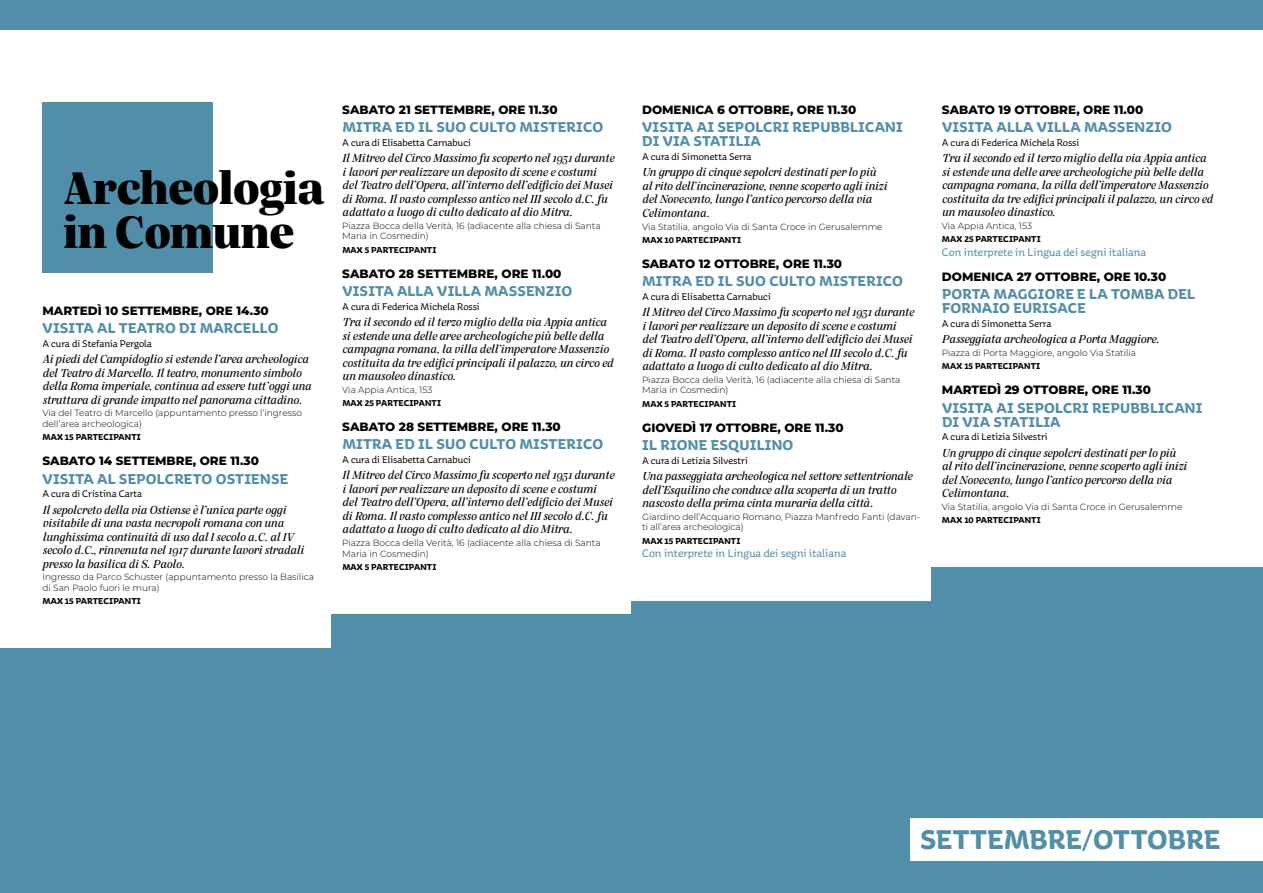
<style>
.page{position:relative;width:1263px;height:893px;background:#fff}
.page>*{position:absolute;margin:0;border:0;box-sizing:border-box;transform-origin:0 0}
.t1{font:900 49.5px/43.5px "Silva Display";color:#000}
.t2{font:700 28.5px "Aniuk";color:#508ea9}
.t3{font:700 15px/14.2px "Aniuk";letter-spacing:.015em;color:#508ea9}
.t4{font:italic 12.75px/13.5px "Silva Display";color:#000}
.t5{font:800 12px "Montserrat";color:#000}
.t6{font:12px "Aniuk";color:#508ea9}
.t7{font:10.5px "Aniuk";color:#000}
.t8{font:300 9px/10.5px "Montserrat";color:#000}
.t9{font:700 9px "Aniuk";letter-spacing:.01em;color:#000}
.s1{font-weight:400}
</style>
<div class="page">
<div style="left:931px;top:567px;width:332px;height:326px;background:#508ea9"></div>
<div style="left:631px;top:601px;width:300px;height:292px;background:#508ea9"></div>
<div style="left:0;top:648px;width:361px;height:245px;background:#508ea9"></div>
<div style="left:332px;top:614px;width:321px;height:279px;background:#508ea9"></div>
<div style="left:43px;top:102px;width:170px;height:170px;background:#508ea9"></div>
<div style="left:0;top:0;width:1263px;height:30px;background:#508ea9"></div>
<div style="left:910px;top:819px;width:353px;height:42px;background:#fff"></div>
<h1 class="t1" style="left:64px;top:165px;width:262px">Archeologia in Comune</h1>
<p class="t5" style="left:43px;top:302px;width:228px">MARTEDÌ 10 SETTEMBRE, ORE 14.30</p>
<p class="t3" style="left:43px;top:321px;width:237px">VISITA AL TEATRO DI MARCELLO</p>
<p class="t7" style="left:43px;top:337px;width:111px">A cura di Stefania Pergola</p>
<p class="t4" style="left:43px;top:353px;width:270px">Ai piedi del Campidoglio si estende l’area archeologica del Teatro di Marcello. Il teatro, monumento simbolo della Roma imperiale, continua ad essere tutt’oggi una struttura di grande impatto nel panorama cittadino.</p>
<p class="t8" style="left:43px;top:408px;width:261px">Via del Teatro di Marcello (appuntamento presso l’ingresso dell’area archeologica)</p>
<p class="t9" style="left:43px;top:432px;width:100px">MAX 15 PARTECIPANTI</p>
<p class="t5" style="left:43px;top:452px;width:218px">SABATO 14 SETTEMBRE, ORE 11.30</p>
<p class="t3" style="left:43px;top:471px;width:247px">VISITA AL SEPOLCRETO OSTIENSE</p>
<p class="t7" style="left:43px;top:488px;width:101px">A cura di Cristina Carta</p>
<p class="t4" style="left:43px;top:503px;width:263px">Il sepolcreto della via Ostiense è l’unica parte oggi visitabile di una vasta necropoli romana con una lunghissima continuità di uso dal I secolo a.C. al IV secolo d.C., rinvenuta nel 1917 durante lavori stradali presso la basilica di S. Paolo.</p>
<p class="t8" style="left:43px;top:571px;width:273px">Ingresso da Parco Schuster (appuntamento presso la Basilica di San Paolo fuori le mura)</p>
<p class="t9" style="left:43px;top:595px;width:100px">MAX 15 PARTECIPANTI</p>
<p class="t5" style="left:342px;top:101px;width:217px">SABATO 21 SETTEMBRE, ORE 11.30</p>
<p class="t3" style="left:342px;top:120px;width:262px">MITRA ED IL SUO CULTO MISTERICO</p>
<p class="t7" style="left:342px;top:136px;width:130px">A cura di Elisabetta Carnabuci</p>
<p class="t4" style="left:342px;top:152px;width:273px">Il Mitreo del Circo Massimo fu scoperto nel 1931 durante i lavori per realizzare un deposito di scene e costumi del Teatro dell’Opera, all’interno dell’edificio dei Musei di Roma. Il vasto complesso antico nel III secolo d.C. fu adattato a luogo di culto dedicato al dio Mitra.</p>
<p class="t8" style="left:342px;top:220px;width:260px">Piazza Bocca della Verità, 16 (adiacente alla chiesa di Santa<br>Maria in Cosmedin)</p>
<p class="t9" style="left:342px;top:244px;width:96px">MAX 5 PARTECIPANTI</p>
<p class="t5" style="left:342px;top:264px;width:221px">SABATO 28 SETTEMBRE, ORE 11.00</p>
<p class="t3" style="left:342px;top:284px;width:232px">VISITA ALLA VILLA MASSENZIO</p>
<p class="t7" style="left:342px;top:300px;width:139px">A cura di Federica Michela Rossi</p>
<p class="t4" style="left:342px;top:315px;width:272px">Tra il secondo ed il terzo miglio della via Appia antica si estende una delle aree archeologiche più belle della campagna romana, la villa dell’imperatore Massenzio costituita da tre edifici principali il palazzo, un circo ed un mausoleo dinastico.</p>
<p class="t8" style="left:342px;top:384px;width:92px">Via Appia Antica, 153</p>
<p class="t9" style="left:342px;top:397px;width:100px">MAX 25 PARTECIPANTI</p>
<p class="t5" style="left:342px;top:418px;width:220px">SABATO 28 SETTEMBRE, ORE 11.30</p>
<p class="t3" style="left:342px;top:437px;width:262px">MITRA ED IL SUO CULTO MISTERICO</p>
<p class="t7" style="left:342px;top:453px;width:130px">A cura di Elisabetta Carnabuci</p>
<p class="t4" style="left:342px;top:469px;width:273px">Il Mitreo del Circo Massimo fu scoperto nel 1931 durante i lavori per realizzare un deposito di scene e costumi del Teatro dell’Opera, all’interno dell’edificio dei Musei di Roma. Il vasto complesso antico nel III secolo d.C. fu adattato a luogo di culto dedicato al dio Mitra.</p>
<p class="t8" style="left:342px;top:537px;width:260px">Piazza Bocca della Verità, 16 (adiacente alla chiesa di Santa<br>Maria in Cosmedin)</p>
<p class="t9" style="left:342px;top:561px;width:96px">MAX 5 PARTECIPANTI</p>
<p class="t5" style="left:642px;top:101px;width:216px">DOMENICA 6 OTTOBRE, ORE 11.30</p>
<p class="t3" style="left:642px;top:120px;width:262px">VISITA AI SEPOLCRI REPUBBLICANI<br>DI VIA STATILIA</p>
<p class="t7" style="left:642px;top:151px;width:111px">A cura di Simonetta Serra</p>
<p class="t4" style="left:642px;top:166px;width:246px">Un gruppo di cinque sepolcri destinati per lo più al rito dell’incinerazione, venne scoperto agli inizi del Novecento, lungo l’antico percorso della via Celimontana.</p>
<p class="t8" style="left:642px;top:221px;width:242px">Via Statilia, angolo Via di Santa Croce in Gerusalemme</p>
<p class="t9" style="left:642px;top:234px;width:100px">MAX 10 PARTECIPANTI</p>
<p class="t5" style="left:642px;top:255px;width:202px">SABATO 12 OTTOBRE, ORE 11.30</p>
<p class="t3" style="left:642px;top:274px;width:262px">MITRA ED IL SUO CULTO MISTERICO</p>
<p class="t7" style="left:642px;top:290px;width:130px">A cura di Elisabetta Carnabuci</p>
<p class="t4" style="left:642px;top:306px;width:273px">Il Mitreo del Circo Massimo fu scoperto nel 1931 durante i lavori per realizzare un deposito di scene e costumi del Teatro dell’Opera, all’interno dell’edificio dei Musei di Roma. Il vasto complesso antico nel III secolo d.C. fu adattato a luogo di culto dedicato al dio Mitra.</p>
<p class="t8" style="left:642px;top:374px;width:260px">Piazza Bocca della Verità, 16 (adiacente alla chiesa di Santa<br>Maria in Cosmedin)</p>
<p class="t9" style="left:642px;top:398px;width:96px">MAX 5 PARTECIPANTI</p>
<p class="t5" style="left:642px;top:419px;width:203px">GIOVEDÌ 17 OTTOBRE, ORE 11.30</p>
<p class="t3" style="left:642px;top:438px;width:153px">IL RIONE ESQUILINO</p>
<p class="t7" style="left:642px;top:454px;width:107px">A cura di Letizia Silvestri</p>
<p class="t4" style="left:642px;top:470px;width:272px">Una passeggiata archeologica nel settore settentrionale dell’Esquilino che conduce alla scoperta di un tratto nascosto della prima cinta muraria della città.</p>
<p class="t8" style="left:642px;top:511px;width:280px">Giardino dell’Acquario Romano, Piazza Manfredo Fanti (davan&shy;ti all’area archeologica)</p>
<p class="t9" style="left:642px;top:535px;width:100px">MAX 15 PARTECIPANTI</p>
<p class="t6" style="left:642px;top:546px;width:206px">Con interprete in Lingua dei segni italiana</p>
<p class="t5" style="left:942px;top:101px;width:203px">SABATO 19 OTTOBRE, ORE 11.00</p>
<p class="t3" style="left:942px;top:120px;width:232px">VISITA ALLA VILLA MASSENZIO</p>
<p class="t7" style="left:942px;top:136px;width:139px">A cura di Federica Michela Rossi</p>
<p class="t4" style="left:942px;top:152px;width:272px">Tra il secondo ed il terzo miglio della via Appia antica si estende una delle aree archeologiche più belle della campagna romana, la villa dell’imperatore Massenzio costituita da tre edifici principali il palazzo, un circo ed un mausoleo dinastico.</p>
<p class="t8" style="left:942px;top:220px;width:92px">Via Appia Antica, 153</p>
<p class="t9" style="left:942px;top:234px;width:100px">MAX 25 PARTECIPANTI</p>
<p class="t6" style="left:942px;top:245px;width:206px">Con interprete in Lingua dei segni italiana</p>
<p class="t5" style="left:942px;top:267px;width:226px">DOMENICA 27 OTTOBRE, ORE 10.30</p>
<p class="t3" style="left:942px;top:287px;width:255px">PORTA MAGGIORE E LA TOMBA DEL<br>FORNAIO EURISACE</p>
<p class="t7" style="left:942px;top:317px;width:111px">A cura di Simonetta Serra</p>
<p class="t4" style="left:942px;top:333px;width:219px">Passeggiata archeologica a Porta Maggiore.</p>
<p class="t8" style="left:942px;top:347px;width:196px">Piazza di Porta Maggiore, angolo Via Statilia</p>
<p class="t9" style="left:942px;top:361px;width:100px">MAX 15 PARTECIPANTI</p>
<p class="t5" style="left:942px;top:381px;width:211px">MARTEDÌ 29 OTTOBRE, ORE 11.30</p>
<p class="t3" style="left:942px;top:401px;width:262px">VISITA AI SEPOLCRI REPUBBLICANI<br>DI VIA STATILIA</p>
<p class="t7" style="left:942px;top:431px;width:107px">A cura di Letizia Silvestri</p>
<p class="t4" style="left:942px;top:446px;width:246px">Un gruppo di cinque sepolcri destinati per lo più al rito dell’incinerazione, venne scoperto agli inizi del Novecento, lungo l’antico percorso della via Celimontana.</p>
<p class="t8" style="left:942px;top:501px;width:242px">Via Statilia, angolo Via di Santa Croce in Gerusalemme</p>
<p class="t9" style="left:942px;top:515px;width:100px">MAX 10 PARTECIPANTI</p>
<h2 class="t2" style="left:920px;top:822px;width:302px">SETTEMBRE<span class="s1">/</span>OTTOBRE</h2>
</div>
